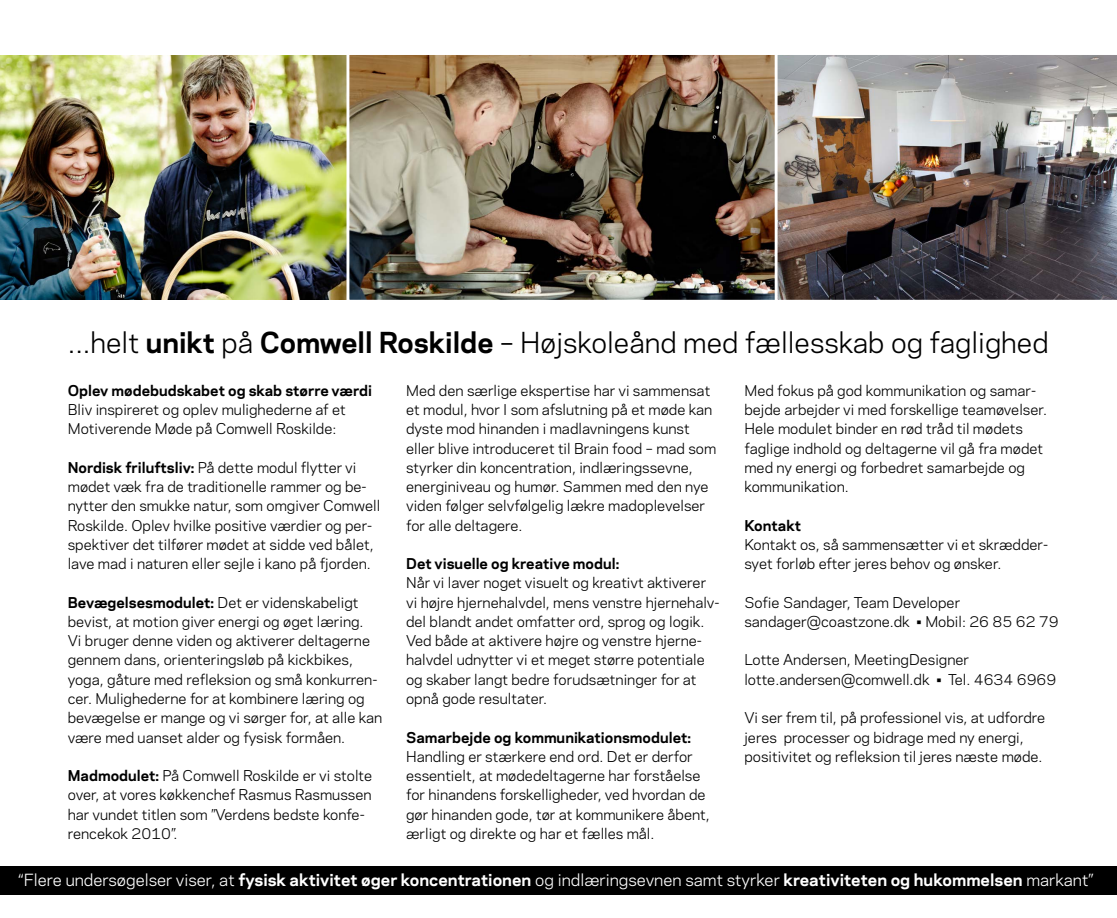
<style>
.page{position:relative;width:1117px;height:918px;background:#fff}
.page>*{position:absolute;margin:0;border:0;box-sizing:border-box;transform-origin:0 0}
.t1{font:27.12px "Galaxie Polaris";color:#000}
.t2{font:15.75px "Galaxie Polaris";color:#fff}
.t3{font:14px/19.2px "Galaxie Polaris";color:#000}
.t4{font:700 14px "Galaxie Polaris";color:#000}
.s1{font-weight:700}
</style>
<div class="page">
<img style="left:0;top:55px;width:774px;height:245px">
<div style="left:346px;top:52px;width:432px;height:251px;border:3px solid #fff"></div>
<img style="left:774px;top:52px;width:342px;height:251px">
<div style="left:0;top:866px;width:1116px;height:28px;background:#000"></div>
<h1 class="t1" style="left:68px;top:322px;width:982px">...helt <span class="s1">unikt</span> på <span class="s1">Comwell Roskilde</span> – Højskoleånd med fællesskab og faglighed</h1>
<p class="t4" style="left:68px;top:380px;width:305px">Oplev mødebudskabet og skab større værdi</p>
<p class="t3" style="left:68px;top:399px;width:279px">Bliv inspireret og oplev mulighederne af et<br>Motiverende Møde på Comwell Roskilde:</p>
<p class="t3" style="left:68px;top:457px;width:314px"><span class="s1">Nordisk friluftsliv:</span> På dette modul flytter vi mødet væk fra de traditionelle rammer og be&shy;nytter den smukke natur, som omgiver Comwell Roskilde. Oplev hvilke positive værdier og per&shy;spektiver det tilfører mødet at sidde ved bålet, lave mad i naturen eller sejle i kano på fjorden.</p>
<p class="t3" style="left:68px;top:592px;width:316px"><span class="s1">Bevægelsesmodulet:</span> Det er videnskabeligt bevist, at motion giver energi og øget læring.<br>Vi bruger denne viden og aktiverer deltagerne gennem dans, orienteringsløb på kickbikes, yoga, gåture med refleksion og små konkurren&shy;cer. Mulighederne for at kombinere læring og bevægelse er mange og vi sørger for, at alle kan være med uanset alder og fysisk formåen.</p>
<p class="t3" style="left:68px;top:765px;width:306px"><span class="s1">Madmodulet:</span> På Comwell Roskilde er vi stolte over, at vores køkkenchef Rasmus Rasmussen har vundet titlen som ”Verdens bedste konfe&shy;rencekok 2010”.</p>
<p class="t3" style="left:744px;top:380px;width:304px">Med fokus på god kommunikation og samar&shy;bejde arbejder vi med forskellige teamøvelser.<br>Hele modulet binder en rød tråd til mødets faglige indhold og deltagerne vil gå fra mødet med ny energi og forbedret samarbejde og kommunikation.</p>
<p class="t4" style="left:744px;top:515px;width:58px">Kontakt</p>
<p class="t3" style="left:744px;top:534px;width:305px">Kontakt os, så sammensætter vi et skrædder&shy;syet forløb efter jeres behov og ønsker.</p>
<p class="t3" style="left:744px;top:592px;width:316px">Sofie Sandager, Team Developer sandager@coastzone.dk • Mobil: 26 85 62 79</p>
<p class="t3" style="left:744px;top:650px;width:313px">Lotte Andersen, MeetingDesigner lotte.andersen@comwell.dk • Tel. 4634 6969</p>
<p class="t3" style="left:744px;top:707px;width:302px">Vi ser frem til, på professionel vis, at udfordre jeres processer og bidrage med ny energi, positivitet og refleksion til jeres næste møde.</p>
<p class="t3" style="left:406px;top:380px;width:312px">Med den særlige ekspertise har vi sammensat et modul, hvor I som afslutning på et møde kan dyste mod hinanden i madlavningens kunst eller blive introduceret til Brain food – mad som styrker din koncentration, indlæringssevne, energiniveau og humør. Sammen med den nye viden følger selvfølgelig lækre madoplevelser for alle deltagere.</p>
<p class="t4" style="left:406px;top:553px;width:215px">Det visuelle og kreative modul:</p>
<p class="t3" style="left:406px;top:573px;width:315px">Når vi laver noget visuelt og kreativt aktiverer vi højre hjernehalvdel, mens venstre hjernehalv&shy;del blandt andet omfatter ord, sprog og logik.<br>Ved både at aktivere højre og venstre hjerne&shy;halvdel udnytter vi et meget større potentiale og skaber langt bedre forudsætninger for at opnå gode resultater.</p>
<p class="t4" style="left:406px;top:726px;width:286px">Samarbejde og kommunikationsmodulet:</p>
<p class="t3" style="left:406px;top:746px;width:305px">Handling er stærkere end ord. Det er derfor essentielt, at mødedeltagerne har forståelse for hinandens forskelligheder, ved hvordan de gør hinanden gode, tør at kommunikere åbent, ærligt og direkte og har et fælles mål.</p>
<p class="t2" style="left:19px;top:868px;width:1075px">“Flere undersøgelser viser, at <span class="s1">fysisk aktivitet øger koncentrationen</span> og indlæringsevnen samt styrker <span class="s1">kreativiteten og hukommelsen</span> markant”</p>
</div>
